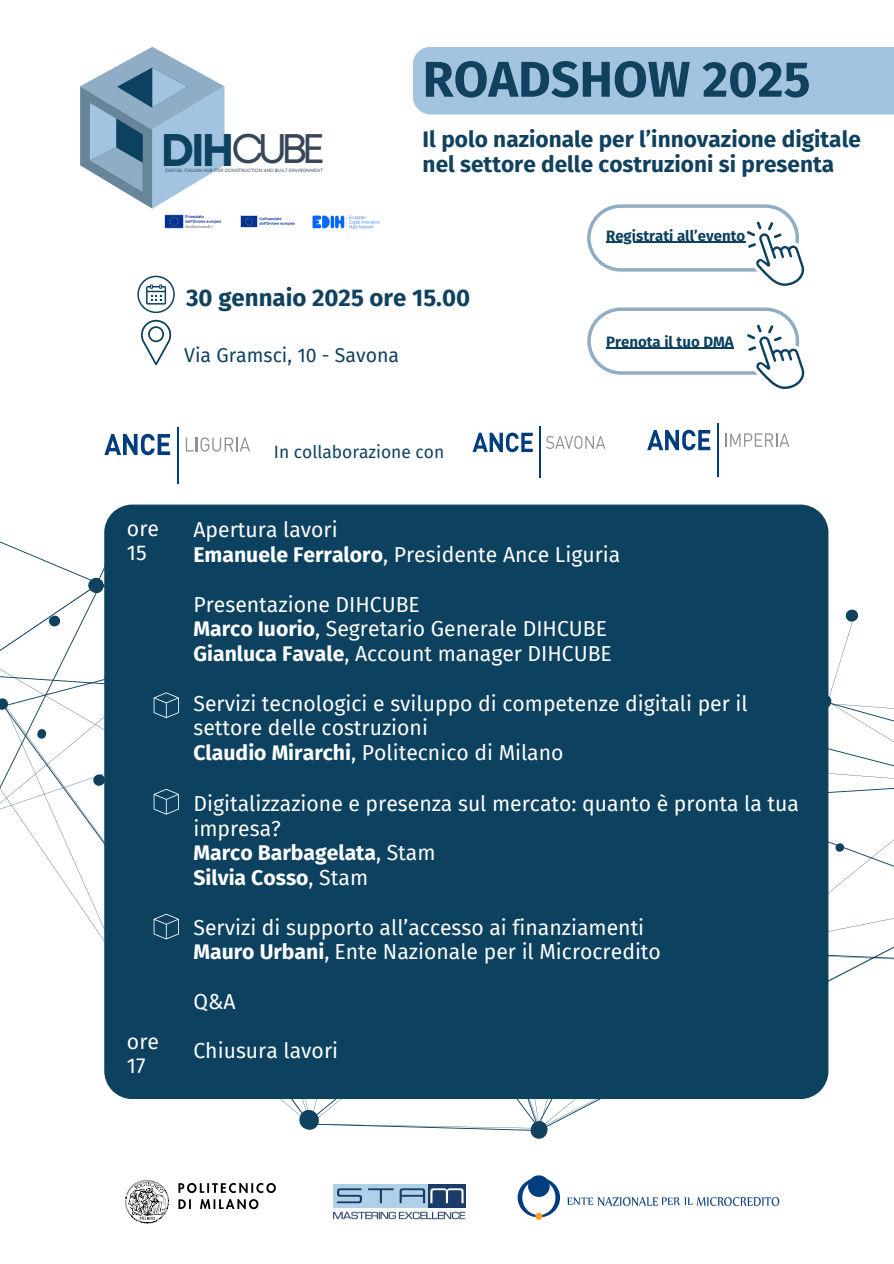
<style>
.page{position:relative;width:894px;height:1264px;background:#fff}
.page>*{position:absolute;margin:0;border:0;box-sizing:border-box;transform-origin:0 0}
.t1{font:700 50.25px "Fira Sans";color:#10415f}
.t2{font:41.25px "Mont";color:#374759}
.t3{font:700 24px "Fira Sans";color:#10415f}
.t4{font:700 22.65px/24.8px "Fira Sans";color:#10415f}
.t5{font:21.15px/24.8px "Fira Sans";color:#fefefe}
.t6{font:19.5px "Fira Sans";color:#10415f}
.t7{font:17.4px "Fira Sans";color:#10415f}
.t8{font:700 15px "Fira Sans";color:#0c4160}
.t9{font:4.65px "Mont";color:#374759}
.s1{font-weight:700;font-size:45.6px;color:#0c4160}
.s2{font-weight:700}
</style>
<div class="page">
<svg style="left:296px;top:1106px;width:26px;height:24px"></svg>
<svg style="left:527px;top:1118px;width:23px;height:21px"></svg>
<svg style="left:828px;top:573px;width:65px;height:386px"></svg>
<svg style="left:80px;top:47px;width:144px;height:162px"></svg>
<div style="left:104px;top:504px;width:724px;height:595px;background:#0c4160"></div>
<div style="left:413px;top:47px;width:480px;height:67px;background:#a3c4df"></div>
<img style="left:312px;top:216px;width:67px;height:12px">
<svg style="left:141px;top:320px;width:31px;height:45px"></svg>
<svg style="left:137px;top:276px;width:37px;height:37px"></svg>
<svg style="left:587px;top:204px;width:216px;height:82px"></svg>
<svg style="left:587px;top:307px;width:217px;height:82px"></svg>
<img style="left:165px;top:215px;width:56px;height:13px">
<svg style="left:0;top:531px;width:248px;height:442px"></svg>
<hr style="left:606px;top:242px;width:139px;height:1px;background:#0c4160">
<hr style="left:606px;top:348px;width:127px;height:1px;background:#0c4160">
<svg style="left:647px;top:430px;width:63px;height:20px"></svg>
<hr style="left:716px;top:423px;width:2px;height:54px;background:#003d7e">
<svg style="left:725px;top:433px;width:64px;height:14px"></svg>
<svg style="left:104px;top:434px;width:66px;height:21px"></svg>
<hr style="left:177px;top:427px;width:2px;height:56px;background:#003d7e">
<svg style="left:186px;top:437px;width:64px;height:14px"></svg>
<svg style="left:472px;top:432px;width:60px;height:20px"></svg>
<svg style="left:546px;top:436px;width:59px;height:13px"></svg>
<hr style="left:539px;top:426px;width:1px;height:52px;background:#003d7e">
<img style="left:240px;top:215px;width:55px;height:13px">
<img style="left:332px;top:1211px;width:64px;height:8px">
<div style="left:333px;top:1184px;width:95px;height:23px;background:#afd0e7"></div>
<div style="left:428px;top:1184px;width:37px;height:23px;background:#193c68"></div>
<svg style="left:337px;top:1188px;width:25px;height:15px"></svg>
<svg style="left:368px;top:1188px;width:25px;height:15px"></svg>
<svg style="left:399px;top:1188px;width:64px;height:15px"></svg>
<img style="left:398px;top:1211px;width:67px;height:8px">
<svg style="left:125px;top:1180px;width:151px;height:43px"></svg>
<svg style="left:528px;top:1175px;width:21px;height:21px"></svg>
<svg style="left:517px;top:1177px;width:43px;height:40px"></svg>
<div style="left:535px;top:1212px;width:7px;height:7px;background:#f99d31;border-radius:50%"></div>
<svg style="left:567px;top:1197px;width:26px;height:7px"></svg>
<img style="left:597px;top:1196px;width:62px;height:11px">
<svg style="left:661px;top:1197px;width:29px;height:7px"></svg>
<img style="left:696px;top:1196px;width:84px;height:11px">
<h2 class="t2" style="left:160px;top:133px;width:165px"><span class="s1">DIH</span>CUBE</h2>
<p class="t9" style="left:165px;top:169px;width:159px">DIGITAL ITALIAN HUB FOR CONSTRUCTION AND BUILT ENVIRONMENT</p>
<p class="t1" style="left:422px;top:50px;width:389px">ROADSHOW 2025</p>
<p class="t4" style="left:422px;top:127px;width:439px">Il polo nazionale per l’innovazione digitale nel settore delle costruzioni si presenta</p>
<p class="t8" style="left:606px;top:226px;width:141px">Registrati all’evento</p>
<p class="t3" style="left:186px;top:284px;width:285px">30 gennaio 2025 ore 15.00</p>
<p class="t6" style="left:184px;top:344px;width:216px">Via Gramsci, 10 - Savona</p>
<h2 class="t8" style="left:606px;top:332px;width:129px">Prenota il tuo DMA</h2>
<h4 class="t5" style="left:127px;top:516px;width:34px;line-height:24.2px">ore<br>15</h4>
<h5 class="t5" style="left:127px;top:1030px;width:34px;line-height:24.2px">ore<br>17</h5>
<p class="t7" style="left:274px;top:442px;width:172px">In collaborazione con</p>
<p class="t5" style="left:193px;top:518px;width:428px">Apertura lavori<br><span class="s2">Emanuele Ferraloro</span>, Presidente Ance Liguria</p>
<p class="t5" style="left:193px;top:592px;width:420px">Presentazione DIHCUBE<br><span class="s2">Marco Iuorio</span>, Segretario Generale DIHCUBE<br><span class="s2">Gianluca Favale</span>, Account manager DIHCUBE</p>
<h1 class="t5" style="left:193px;top:691px;width:555px">Servizi tecnologici e sviluppo di competenze digitali per il settore delle costruzioni<br><span class="s2">Claudio Mirarchi</span>, Politecnico di Milano</h1>
<h2 class="t5" style="left:193px;top:791px;width:607px">Digitalizzazione e presenza sul mercato: quanto è pronta la tua impresa?<br><span class="s2">Marco Barbagelata</span>, Stam<br><span class="s2">Silvia Cosso</span>, Stam</h2>
<p class="t5" style="left:193px;top:915px;width:469px">Servizi di supporto all’accesso ai finanziamenti<br><span class="s2">Mauro Urbani</span>, Ente Nazionale per il Microcredito</p>
<p class="t5" style="left:193px;top:989px;width:44px">Q&amp;A</p>
<p class="t5" style="left:193px;top:1038px;width:146px">Chiusura lavori</p>
</div>
